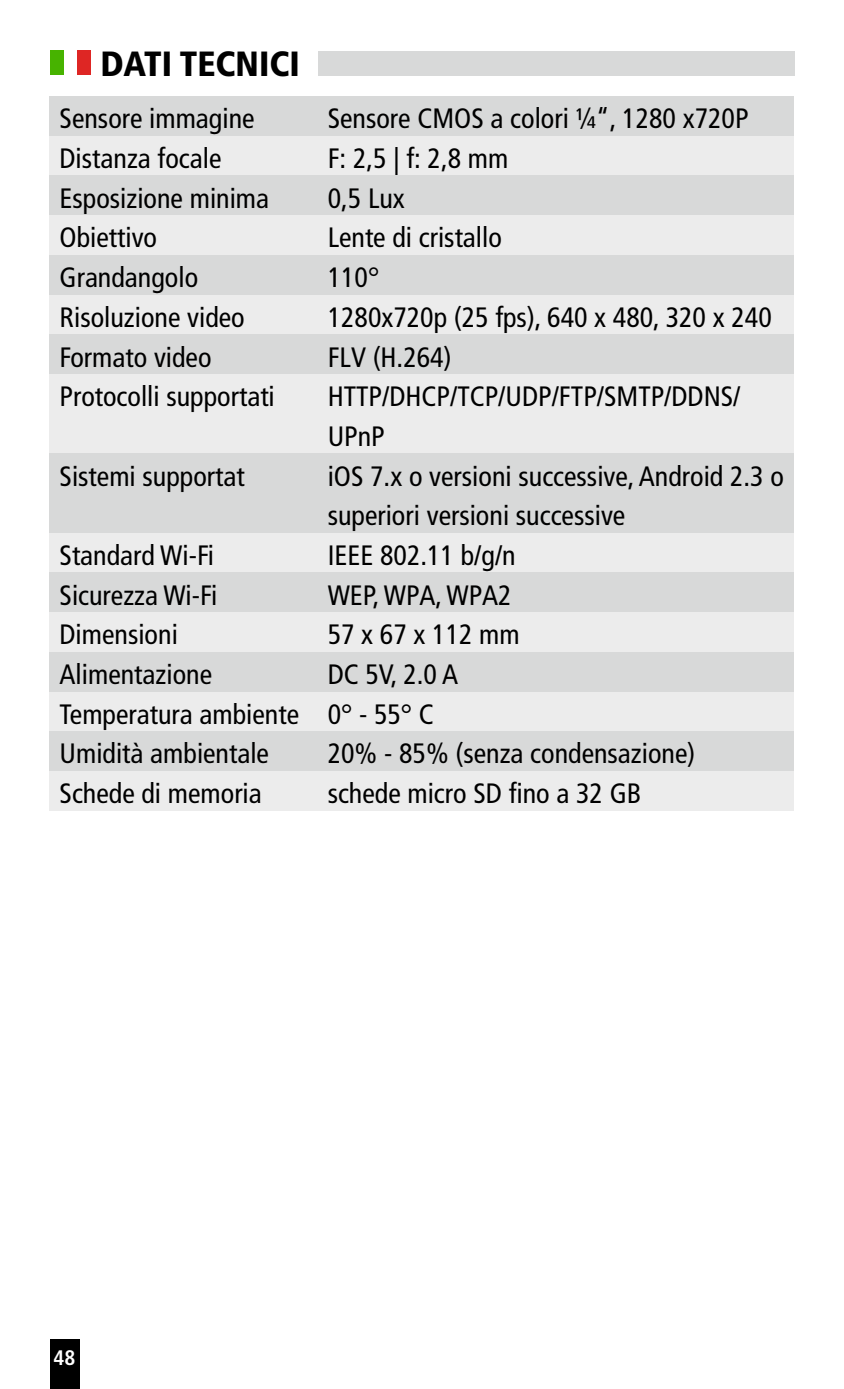
<style>
.page{position:relative;width:844px;height:1389px;background:#fff}
.page>*{position:absolute;margin:0;border:0;box-sizing:border-box;transform-origin:0 0}
.t1{font:900 condensed 35px "Frutiger";color:#000}
.t2{font:condensed 28px/39.6px "Frutiger";color:#000}
.t3{font:700 condensed 21px "Frutiger";color:#fff}
</style>
<div class="page">
<div style="left:50px;top:96px;width:744px;height:40px;background:#d8d9d9"></div>
<div style="left:50px;top:136px;width:744px;height:40px;background:#ececec"></div>
<div style="left:50px;top:215px;width:744px;height:40px;background:#ececec"></div>
<div style="left:50px;top:295px;width:744px;height:39px;background:#ececec"></div>
<div style="left:50px;top:374px;width:744px;height:79px;background:#ececec"></div>
<div style="left:50px;top:533px;width:744px;height:39px;background:#ececec"></div>
<div style="left:50px;top:612px;width:744px;height:40px;background:#ececec"></div>
<div style="left:50px;top:692px;width:744px;height:39px;background:#ececec"></div>
<div style="left:50px;top:771px;width:744px;height:40px;background:#ececec"></div>
<div style="left:50px;top:176px;width:744px;height:39px;background:#d8d9d9"></div>
<div style="left:50px;top:255px;width:744px;height:40px;background:#d8d9d9"></div>
<div style="left:50px;top:334px;width:744px;height:40px;background:#d8d9d9"></div>
<div style="left:50px;top:453px;width:744px;height:80px;background:#d8d9d9"></div>
<div style="left:50px;top:572px;width:744px;height:40px;background:#d8d9d9"></div>
<div style="left:50px;top:652px;width:744px;height:40px;background:#d8d9d9"></div>
<div style="left:50px;top:731px;width:744px;height:40px;background:#d8d9d9"></div>
<div style="left:317px;top:51px;width:477px;height:25px;background:#d8d9d9"></div>
<svg style="left:50px;top:50px;width:41px;height:1px"></svg>
<div style="left:50px;top:51px;width:14px;height:24px;background:#47b300"></div>
<div style="left:77px;top:51px;width:14px;height:24px;background:#de2624"></div>
<div style="left:50px;top:1339px;width:29px;height:50px;background:#000"></div>
<p class="t1" style="left:101px;top:43px;width:201px">DATI TECNICI</p>
<p class="t2" style="left:60px;top:99px;width:217px">Sensore immagine<br>Distanza focale<br>Esposizione minima<br>Obiettivo<br>Grandangolo<br>Risoluzione video<br>Formato video<br>Protocolli supportati</p>
<p class="t2" style="left:327px;top:99px;width:422px">Sensore CMOS a colori ¼“, 1280 x720P</p>
<p class="t2" style="left:327px;top:139px;width:182px">F: 2,5 | f: 2,8 mm</p>
<p class="t2" style="left:327px;top:179px;width:79px">0,5 Lux</p>
<p class="t2" style="left:327px;top:218px;width:176px">Lente di cristallo</p>
<p class="t2" style="left:327px;top:258px;width:53px">110°</p>
<p class="t2" style="left:327px;top:298px;width:445px">1280x720p (25 fps), 640 x 480, 320 x 240</p>
<p class="t2" style="left:327px;top:337px;width:125px">FLV (H.264)</p>
<p class="t2" style="left:327px;top:377px;width:414px">HTTP/DHCP/TCP/UDP/FTP/SMTP/DDNS/</p>
<p class="t2" style="left:327px;top:417px;width:59px">UPnP</p>
<p class="t2" style="left:327px;top:456px;width:457px">iOS 7.x o versioni successive, Android 2.3 o</p>
<p class="t2" style="left:327px;top:496px;width:299px">superiori versioni successive</p>
<p class="t2" style="left:327px;top:536px;width:189px">IEEE 802.11 b/g/n</p>
<p class="t2" style="left:327px;top:575px;width:185px">WEP, WPA, WPA2</p>
<p class="t2" style="left:327px;top:615px;width:193px">57 x 67 x 112 mm</p>
<p class="t2" style="left:327px;top:655px;width:132px">DC 5V, 2.0 A</p>
<p class="t2" style="left:60px;top:694px;width:376px">Temperatura ambiente 0° - 55° C</p>
<p class="t2" style="left:60px;top:734px;width:211px">Umidità ambientale</p>
<p class="t2" style="left:327px;top:734px;width:369px">20% - 85% (senza condensazione)</p>
<p class="t2" style="left:60px;top:774px;width:204px">Schede di memoria</p>
<p class="t2" style="left:327px;top:774px;width:315px">schede micro SD fino a 32 GB</p>
<p class="t2" style="left:60px;top:456px;width:186px">Sistemi supportat</p>
<p class="t2" style="left:60px;top:536px;width:159px">Standard Wi-Fi<br>Sicurezza Wi-Fi<br>Dimensioni<br>Alimentazione</p>
<p class="t3" style="left:54px;top:1345px;width:23px">48</p>
</div>
